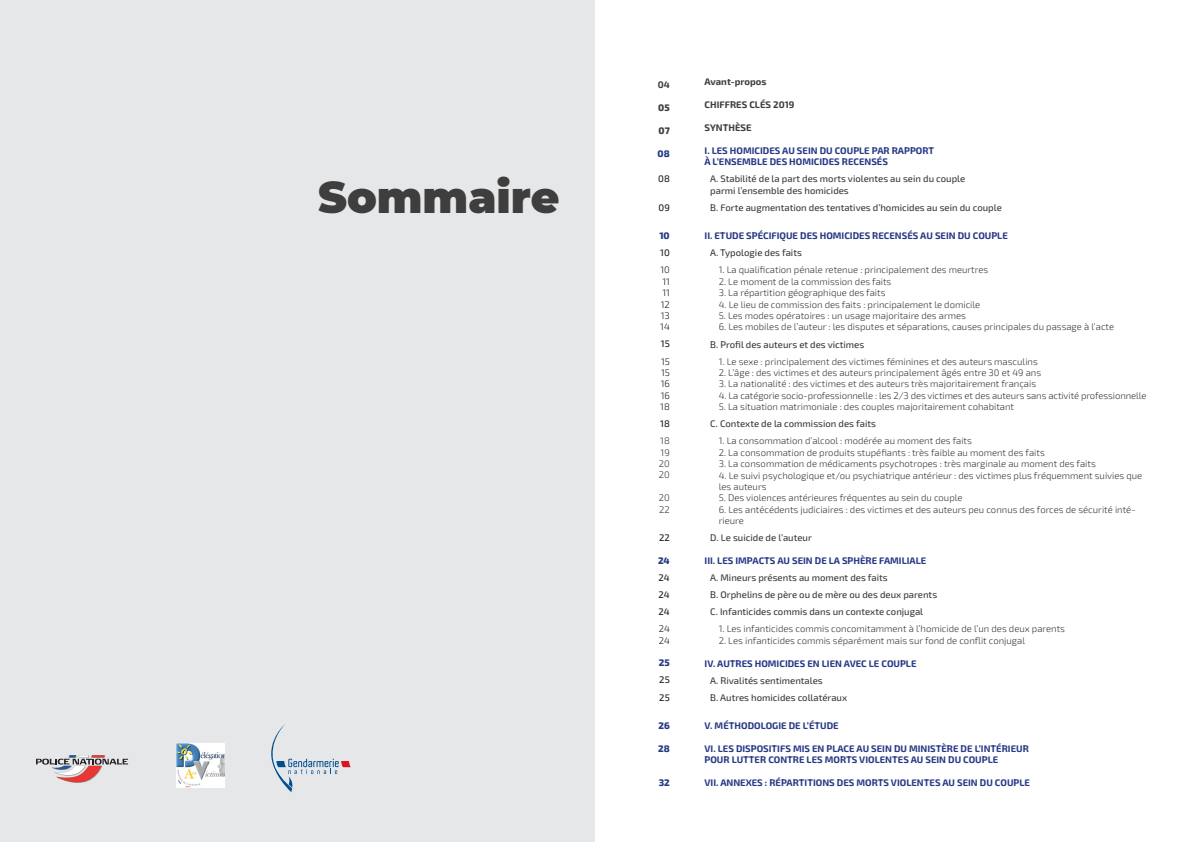
<style>
.page{position:relative;width:1191px;height:842px;background:#fff}
.page>*{position:absolute;margin:0;border:0;box-sizing:border-box;transform-origin:0 0}
.t1{font:900 44px "Montserrat";color:#3e3e3f}
.t2{font:300 9.5px/11.4px "Exo 2";color:#3e3e3f}
.t3{font:500 9.5px/17.1px "Exo 2";color:#3e3e3f}
.t4{font:700 9.5px/11.4px "Exo 2";color:#283a86}
.t5{font:700 9.5px "Exo 2";color:#3e3e3f}
.t6{font:300 9.5px/11.4px "Exo 2";color:#231f20;text-align:justify}
.t7{font:500 9.5px/17.1px "Exo 2";color:#231f20;text-align:justify}
.t8{font:800 9.5px "Exo 2";color:#253b81}
.t9{font:800 9.5px "Exo 2";color:#3e3e3f}
</style>
<div class="page">
<div style="left:0;top:0;width:594px;height:842px;background:#e6e7e9"></div>
<svg style="left:36px;top:755px;width:92px;height:28px"></svg>
<svg style="left:271px;top:724px;width:80px;height:68px"></svg>
<img style="left:177px;top:743px;width:48px;height:44px">
<h1 class="t1" style="left:318px;top:164px;width:243px">Sommaire</h1>
<p class="t5" style="left:657px;top:78px;width:14px">04</p>
<p class="t9" style="left:658px;top:101px;width:13px">05</p>
<p class="t9" style="left:658px;top:124px;width:13px">07</p>
<p class="t8" style="left:657px;top:147px;width:14px">08</p>
<p class="t7" style="left:658px;top:170px;width:13px">08</p>
<p class="t7" style="left:658px;top:198px;width:13px">09</p>
<p class="t8" style="left:659px;top:229px;width:12px">10</p>
<p class="t7" style="left:660px;top:244px;width:11px">10</p>
<p class="t6" style="left:660px;top:264px;width:11px">10<br>11<br>11<br>12<br>13<br>14</p>
<p class="t7" style="left:661px;top:335px;width:10px">15</p>
<p class="t6" style="left:660px;top:355px;width:11px">15<br>15<br>16<br>16<br>18</p>
<p class="t7" style="left:660px;top:415px;width:11px">18</p>
<p class="t2" style="left:659px;top:435px;width:12px;text-align:justify">18<br>19<br>20<br>20</p>
<p class="t2" style="left:659px;top:492px;width:12px">20<br>22</p>
<p class="t7" style="left:659px;top:529px;width:12px">22</p>
<p class="t8" style="left:658px;top:554px;width:13px">24</p>
<p class="t7" style="left:658px;top:569px;width:13px">24<br>24<br>24</p>
<p class="t6" style="left:658px;top:623px;width:13px">24<br>24</p>
<p class="t8" style="left:659px;top:656px;width:12px">25</p>
<p class="t7" style="left:659px;top:671px;width:12px">25<br>25</p>
<p class="t8" style="left:658px;top:719px;width:13px">26</p>
<p class="t8" style="left:658px;top:742px;width:13px">28</p>
<p class="t8" style="left:658px;top:776px;width:13px">32</p>
<p class="t5" style="left:704px;top:75px;width:63px">Avant-propos</p>
<p class="t5" style="left:704px;top:98px;width:91px">CHIFFRES CLÉS 2019</p>
<p class="t5" style="left:704px;top:121px;width:49px">SYNTHÈSE</p>
<p class="t4" style="left:704px;top:144px;width:231px">I. LES HOMICIDES AU SEIN DU COUPLE PAR RAPPORT<br>À L’ENSEMBLE DES HOMICIDES RECENSÉS</p>
<p class="t3" style="left:710px;top:173px;width:256px;line-height:11.4px">A. Stabilité de la part des morts violentes au sein du couple parmi l’ensemble des homicides</p>
<p class="t3" style="left:710px;top:199px;width:293px">B. Forte augmentation des tentatives d’homicides au sein du couple</p>
<p class="t4" style="left:704px;top:230px;width:305px">II. ETUDE SPÉCIFIQUE DES HOMICIDES RECENSÉS AU SEIN DU COUPLE</p>
<p class="t3" style="left:710px;top:244px;width:93px">A. Typologie des faits</p>
<p class="t2" style="left:718px;top:264px;width:271px">1. La qualification pénale retenue : principalement des meurtres</p>
<p class="t2" style="left:718px;top:275px;width:174px">2. Le moment de la commission des faits</p>
<p class="t2" style="left:718px;top:287px;width:168px">3. La répartition géographique des faits</p>
<p class="t2" style="left:718px;top:298px;width:263px">4. Le lieu de commission des faits : principalement le domicile</p>
<p class="t2" style="left:718px;top:310px;width:249px">5. Les modes opératoires : un usage majoritaire des armes</p>
<p class="t2" style="left:718px;top:321px;width:397px">6. Les mobiles de l’auteur : les disputes et séparations, causes principales du passage à l’acte</p>
<p class="t3" style="left:710px;top:335px;width:156px">B. Profil des auteurs et des victimes</p>
<p class="t2" style="left:718px;top:355px;width:321px">1. Le sexe : principalement des victimes féminines et des auteurs masculins</p>
<p class="t2" style="left:718px;top:367px;width:324px">2. L’âge : des victimes et des auteurs principalement âgés entre 30 et 49 ans</p>
<p class="t2" style="left:718px;top:378px;width:319px">3. La nationalité : des victimes et des auteurs très majoritairement français</p>
<p class="t2" style="left:718px;top:389px;width:429px">4. La catégorie socio-professionnelle : les 2/3 des victimes et des auteurs sans activité professionnelle</p>
<p class="t2" style="left:718px;top:401px;width:297px">5. La situation matrimoniale : des couples majoritairement cohabitant</p>
<p class="t3" style="left:710px;top:415px;width:167px">C. Contexte de la commission des faits</p>
<p class="t2" style="left:718px;top:435px;width:255px">1. La consommation d’alcool : modérée au moment des faits</p>
<p class="t2" style="left:718px;top:446px;width:327px">2. La consommation de produits stupéfiants : très faible au moment des faits</p>
<p class="t2" style="left:718px;top:458px;width:378px">3. La consommation de médicaments psychotropes : très marginale au moment des faits</p>
<p class="t2" style="left:718px;top:469px;width:425px">4. Le suivi psychologique et/ou psychiatrique antérieur : des victimes plus fréquemment suivies que les auteurs</p>
<p class="t2" style="left:718px;top:492px;width:245px">5. Des violences antérieures fréquentes au sein du couple</p>
<p class="t2" style="left:718px;top:503px;width:418px">6. Les antécédents judiciaires : des victimes et des auteurs peu connus des forces de sécurité inté&shy;rieure</p>
<p class="t3" style="left:710px;top:529px;width:103px">D. Le suicide de l’auteur</p>
<p class="t4" style="left:704px;top:555px;width:223px">III. LES IMPACTS AU SEIN DE LA SPHÈRE FAMILIALE</p>
<p class="t3" style="left:710px;top:569px;width:228px">A. Mineurs présents au moment des faits<br>B. Orphelins de père ou de mère ou des deux parents<br>C. Infanticides commis dans un contexte conjugal</p>
<p class="t2" style="left:718px;top:623px;width:348px">1. Les infanticides commis concomitamment à l’homicide de l’un des deux parents</p>
<p class="t2" style="left:718px;top:634px;width:308px">2. Les infanticides commis séparément mais sur fond de conflit conjugal</p>
<p class="t4" style="left:704px;top:657px;width:213px">IV. AUTRES HOMICIDES EN LIEN AVEC LE COUPLE</p>
<p class="t3" style="left:710px;top:671px;width:138px">A. Rivalités sentimentales<br>B. Autres homicides collatéraux</p>
<p class="t4" style="left:704px;top:720px;width:136px">V. MÉTHODOLOGIE DE L’ÉTUDE</p>
<p class="t4" style="left:704px;top:742px;width:326px">VI. LES DISPOSITIFS MIS EN PLACE AU SEIN DU MINISTÈRE DE L’INTÉRIEUR<br>POUR LUTTER CONTRE LES MORTS VIOLENTES AU SEIN DU COUPLE</p>
<p class="t4" style="left:704px;top:777px;width:327px">VII. ANNEXES : RÉPARTITIONS DES MORTS VIOLENTES AU SEIN DU COUPLE</p>
</div>
